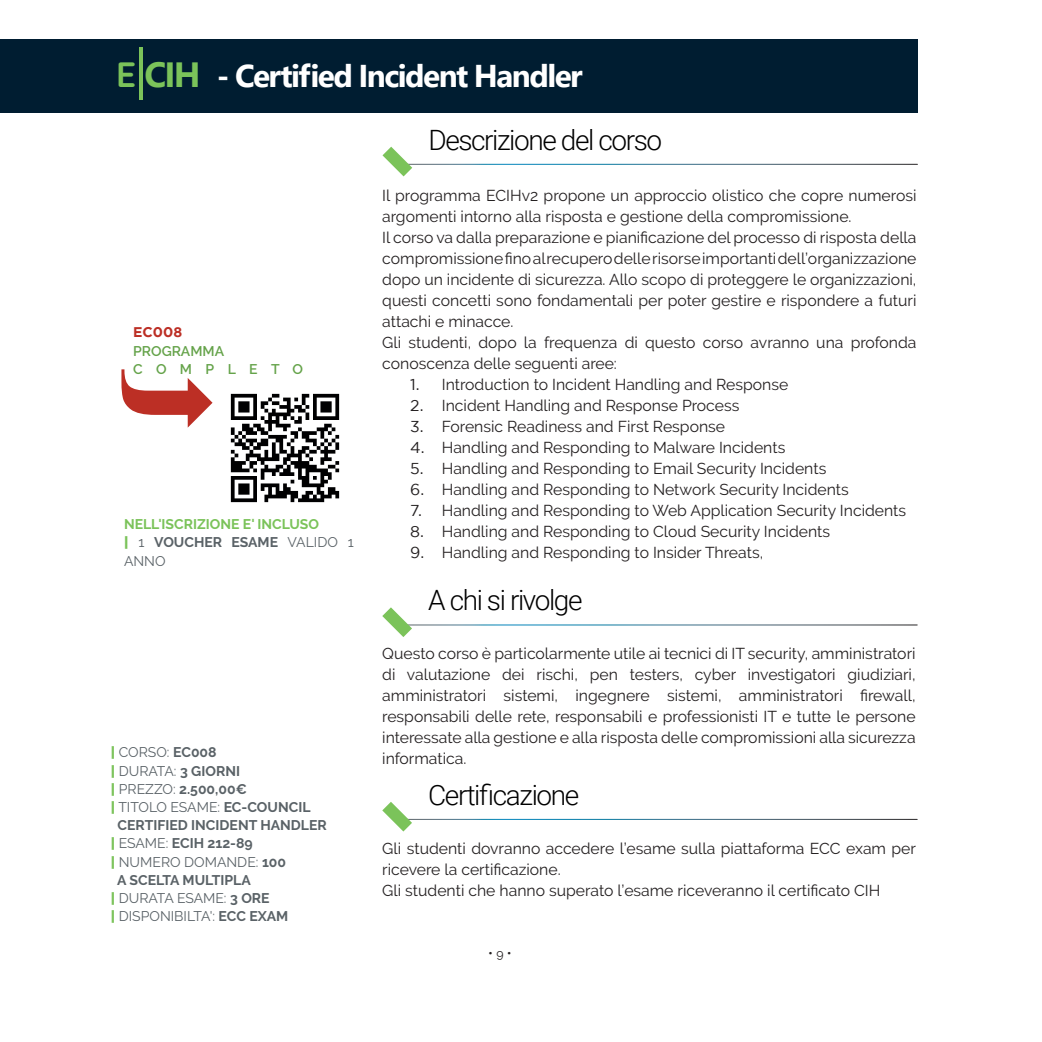
<style>
.page{position:relative;width:1042px;height:1042px;background:#fff}
.page>*{position:absolute;margin:0;border:0;box-sizing:border-box;transform-origin:0 0}
.t1{font:700 31.5px "Segoe UI";letter-spacing:-.05em;color:#fff}
.t2{font:300 28px "Roboto";letter-spacing:-.05em;color:#000}
.t3{font:15.75px/21px "Raleway";color:#231f20}
.t4{font:14px "Raleway";color:#5a6267}
.t5{font:700 14px "Raleway";color:#5a6267}
.t6{font:700 14px/18.2px "Raleway";color:#7bc35a}
.t7{font:600 14px/18.2px "Raleway";color:#65a34a}
.t8{font:700 14px "Gotham";color:#bc2f25}
.t9{font:14px "Raleway";color:#231f20}
.s1{font-family:"Quicksand";font-size:35px;color:#7bc35a}
.s2{font-weight:400;font-size:52.5px;color:#7bc35a}
.s3{font-size:35px;color:#7bc35a}
.s4{font-weight:400;font-size:52.5px;color:#001d31}
.s5{font-weight:900}
.s6{font-weight:400;color:#5a6267}
.s7{color:#5a6267}
.s8{font-weight:900;color:#7bc35a}
.s9{font-weight:700}
.s10{font-weight:400}
.s11{font-family:"Gotham"}
.s12{font-size:12.25px}
</style>
<div class="page">
<img style="left:230px;top:393px;width:110px;height:110px">
<div style="left:0;top:39px;width:918px;height:73px;background:#001d31"></div>
<svg style="left:382px;top:607px;width:43px;height:30px"></svg>
<svg style="left:382px;top:146px;width:43px;height:31px"></svg>
<svg style="left:382px;top:802px;width:43px;height:30px"></svg>
<h1 class="t1" style="left:116px;top:46px;width:468px"><span class="s1">E</span><span class="s2">|</span><span class="s3">CIH</span> <span class="s4">|</span>- Certified Incident Handler</h1>
<p class="t8" style="left:133px;top:324px;width:50px">EC008</p>
<p class="t7" style="left:133px;top:342px;width:171px">PROGRAMMA<br>COMPLETO</p>
<p class="t6" style="left:124px;top:515px;width:231px">NELL'ISCRIZIONE E' INCLUSO<br><span class="s5">|</span> <span class="s6">1</span> <span class="s7">VOUCHER ESAME</span> <span class="s6">VALIDO 1<br>ANNO</span></p>
<p class="t4" style="left:111px;top:744px;width:107px"><span class="s8">|</span> CORSO: <span class="s9">EC008</span></p>
<p class="t4" style="left:111px;top:762px;width:131px"><span class="s8">|</span> DURATA: <span class="s9">3 GIORNI</span></p>
<p class="t5" style="left:111px;top:781px;width:137px"><span class="s8">|</span> <span class="s10">PREZZO:</span> 2.500,00€</p>
<p class="t4" style="left:111px;top:799px;width:201px"><span class="s8">|</span> TITOLO ESAME: <span class="s9">EC-COUNCIL</span></p>
<p class="t5" style="left:118px;top:817px;width:211px">CERTIFIED INCIDENT HANDLER</p>
<p class="t5" style="left:111px;top:835px;width:143px"><span class="s8">|</span> <span class="s10">ESAME:</span> ECIH 212-89</p>
<p class="t4" style="left:111px;top:853px;width:177px"><span class="s8">|</span> NUMERO DOMANDE: <span class="s9">100</span></p>
<p class="t5" style="left:117px;top:872px;width:135px">A SCELTA MULTIPLA</p>
<p class="t4" style="left:111px;top:890px;width:160px"><span class="s8">|</span> DURATA ESAME: <span class="s9">3 ORE</span></p>
<p class="t4" style="left:111px;top:908px;width:179px"><span class="s8">|</span> DISPONIBILTA': <span class="s9">ECC EXAM</span></p>
<h2 class="t2" style="left:428px;top:120px;width:235px">Descrizione del corso</h2>
<p class="t3" style="left:382px;top:184px;width:536px">Il programma ECIHv2 propone un approccio olistico che copre numerosi argomenti intorno alla risposta e gestione della compromissione.<br>Il corso va dalla preparazione e pianificazione del processo di risposta della compromissione fino al recupero delle risorse importanti dell’organizzazione dopo un incidente di sicurezza. Allo scopo di proteggere le organizzazioni, questi concetti sono fondamentali per poter gestire e rispondere a futuri attachi e minacce.<br>Gli studenti, dopo la frequenza di questo corso avranno una profonda conoscenza delle seguenti aree:</p>
<p class="t3" style="left:410px;top:373px;width:379px"><span class="s11">1.</span> Introduction to Incident Handling and Response</p>
<p class="t3" style="left:410px;top:394px;width:331px"><span class="s11">2.</span> Incident Handling and Response Process</p>
<p class="t3" style="left:410px;top:415px;width:316px"><span class="s11">3.</span> Forensic Readiness and First Response</p>
<p class="t3" style="left:410px;top:436px;width:376px"><span class="s11">4.</span> Handling and Responding to Malware Incidents</p>
<p class="t3" style="left:410px;top:457px;width:417px"><span class="s11">5.</span> Handling and Responding to Email Security Incidents</p>
<p class="t3" style="left:410px;top:478px;width:440px"><span class="s11">6.</span> Handling and Responding to Network Security Incidents</p>
<p class="t3" style="left:410px;top:499px;width:497px"><span class="s11">7.</span> Handling and Responding to Web Application Security Incidents</p>
<p class="t3" style="left:410px;top:520px;width:421px"><span class="s11">8.</span> Handling and Responding to Cloud Security Incidents</p>
<p class="t3" style="left:410px;top:541px;width:354px"><span class="s11">9.</span> Handling and Responding to Insider Threats,</p>
<h2 class="t2" style="left:428px;top:581px;width:156px">A chi si rivolge</h2>
<p class="t3" style="left:382px;top:643px;width:535px;text-align:justify">Questo corso è particolarmente utile ai tecnici di IT security, amministratori di valutazione dei rischi, pen testers, cyber investigatori giudiziari, amministratori sistemi, ingegnere sistemi, amministratori firewall, responsabili delle rete, responsabili e professionisti IT e tutte le persone interessate alla gestione e alla risposta delle compromissioni alla sicurezza informatica.</p>
<h2 class="t2" style="left:428px;top:775px;width:153px">Certificazione</h2>
<p class="t3" style="left:382px;top:838px;width:535px">Gli studenti dovranno accedere l’esame sulla piattaforma ECC exam per ricevere la certificazione.<br>Gli studenti che hanno superato l’esame riceveranno il certificato CIH</p>
<p class="t9" style="left:488px;top:944px;width:25px">• <span class="s12">9</span> •</p>
</div>
